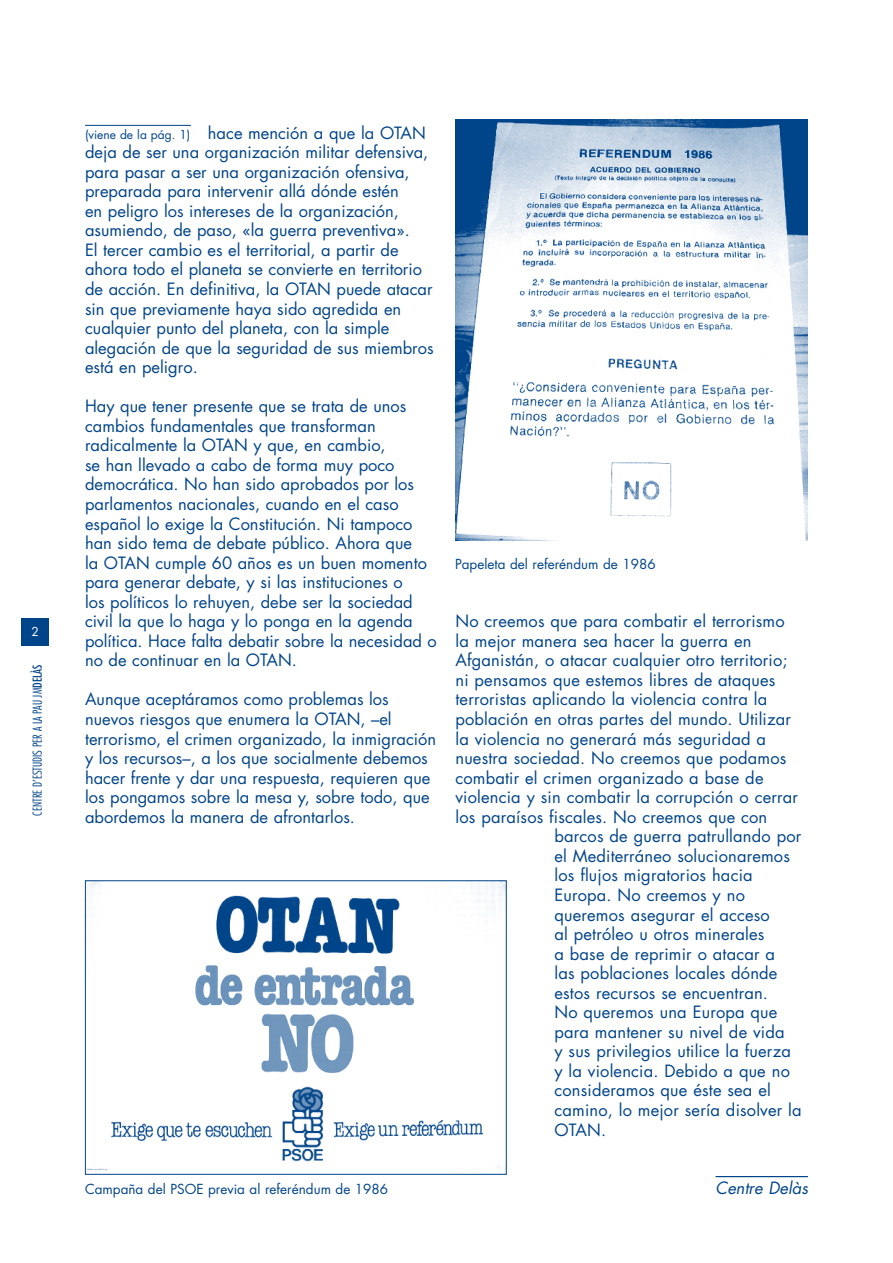
<style>
.page{position:relative;width:893px;height:1263px;background:#fff}
.page>*{position:absolute;margin:0;border:0;box-sizing:border-box;transform-origin:0 0}
.t1{font:16.5px/19.5px "Futura";color:#004489}
.t2{font:italic 16.5px "Futura";color:#004489}
.t3{font:13.5px "Futura";color:#004489}
.t4{font:300 condensed 12px "Futura";color:#004489}
.t5{font:12px "Futura";color:#004489}
.s1{font-weight:400}
</style>
<div class="page">
<div style="left:21px;top:618px;width:28px;height:28px;background:#004489"></div>
<hr style="left:716px;top:1176px;width:92px;height:1px;background:#004489">
<hr style="left:85px;top:125px;width:106px;height:1px;background:#004489">
<img style="left:87px;top:882px;width:418px;height:289px">
<div style="left:85px;top:880px;width:422px;height:295px;border:1px solid #004489"></div>
<img style="left:455px;top:119px;width:353px;height:422px">
<p class="t4" style="left:30px;top:816px;width:153px;rotate:-90deg">CENTRE D’ESTUDIS PER A LA PAU JM<span class="s1">DELÀS</span></p>
<p class="t1" style="left:85px;top:123px;width:350px;text-indent:123px">hace mención a que la OTAN deja de ser una organización militar defensiva, para pasar a ser una organización ofensiva, preparada para intervenir allá dónde estén<br>en peligro los intereses de la organización, asumiendo, de paso, «la guerra preventiva».<br>El tercer cambio es el territorial, a partir de ahora todo el planeta se convierte en territorio de acción. En definitiva, la OTAN puede atacar sin que previamente haya sido agredida en cualquier punto del planeta, con la simple alegación de que la seguridad de sus miembros está en peligro.</p>
<p class="t1" style="left:85px;top:397px;width:353px">Hay que tener presente que se trata de unos cambios fundamentales que transforman radicalmente la OTAN y que, en cambio,<br>se han llevado a cabo de forma muy poco democrática. No han sido aprobados por los parlamentos nacionales, cuando en el caso español lo exige la Constitución. Ni tampoco han sido tema de debate público. Ahora que<br>la OTAN cumple 60 años es un buen momento para generar debate, y si las instituciones o<br>los políticos lo rehuyen, debe ser la sociedad civil la que lo haga y lo ponga en la agenda política. Hace falta debatir sobre la necesidad o no de continuar en la OTAN.</p>
<p class="t1" style="left:85px;top:690px;width:353px">Aunque aceptáramos como problemas los nuevos riesgos que enumera la OTAN, –el terrorismo, el crimen organizado, la inmigración y los recursos–, a los que socialmente debemos hacer frente y dar una respuesta, requieren que los pongamos sobre la mesa y, sobre todo, que abordemos la manera de afrontarlos.</p>
<p class="t5" style="left:85px;top:126px;width:107px">(viene de la pág. 1)</p>
<p class="t3" style="left:85px;top:1180px;width:305px">Campaña del PSOE previa al referéndum de 1986</p>
<p class="t3" style="left:455px;top:555px;width:202px">Papeleta del referéndum de 1986</p>
<p class="t1" style="left:455px;top:612px;width:331px">No creemos que para combatir el terrorismo</p>
<p class="t1" style="left:455px;top:631px;width:297px">la mejor manera sea hacer la guerra en</p>
<p class="t1" style="left:455px;top:651px;width:334px">Afganistán, o atacar cualquier otro territorio;</p>
<p class="t1" style="left:455px;top:670px;width:321px">ni pensamos que estemos libres de ataques</p>
<p class="t1" style="left:455px;top:690px;width:313px">terroristas aplicando la violencia contra la</p>
<p class="t1" style="left:455px;top:709px;width:337px">población en otras partes del mundo. Utilizar</p>
<p class="t1" style="left:455px;top:729px;width:312px">la violencia no generará más seguridad a</p>
<p class="t1" style="left:455px;top:748px;width:332px">nuestra sociedad. No creemos que podamos</p>
<p class="t1" style="left:455px;top:768px;width:310px">combatir el crimen organizado a base de</p>
<p class="t1" style="left:455px;top:788px;width:344px">violencia y sin combatir la corrupción o cerrar</p>
<p class="t1" style="left:455px;top:807px;width:313px">los paraísos fiscales. No creemos que con</p>
<p class="t1" style="left:554px;top:827px;width:248px">barcos de guerra patrullando por</p>
<p class="t1" style="left:554px;top:846px;width:237px">el Mediterráneo solucionaremos</p>
<p class="t1" style="left:554px;top:866px;width:200px">los flujos migratorios hacia</p>
<p class="t1" style="left:554px;top:885px;width:192px">Europa. No creemos y no</p>
<p class="t1" style="left:554px;top:905px;width:217px">queremos asegurar el acceso</p>
<p class="t1" style="left:554px;top:924px;width:211px">al petróleo u otros minerales</p>
<p class="t1" style="left:554px;top:944px;width:222px">a base de reprimir o atacar a</p>
<p class="t1" style="left:554px;top:963px;width:225px">las poblaciones locales dónde</p>
<p class="t1" style="left:554px;top:983px;width:215px">estos recursos se encuentran.</p>
<p class="t1" style="left:554px;top:1003px;width:224px">No queremos una Europa que</p>
<p class="t1" style="left:554px;top:1022px;width:232px">para mantener su nivel de vida</p>
<p class="t1" style="left:554px;top:1042px;width:238px">y sus privilegios utilice la fuerza</p>
<p class="t1" style="left:554px;top:1061px;width:237px">y la violencia. Debido a que no</p>
<p class="t1" style="left:554px;top:1081px;width:218px">consideramos que éste sea el</p>
<p class="t1" style="left:554px;top:1100px;width:249px">camino, lo mejor sería disolver la</p>
<p class="t1" style="left:554px;top:1120px;width:53px">OTAN.</p>
<p class="t2" style="left:716px;top:1177px;width:94px">Centre Delàs</p>
</div>
